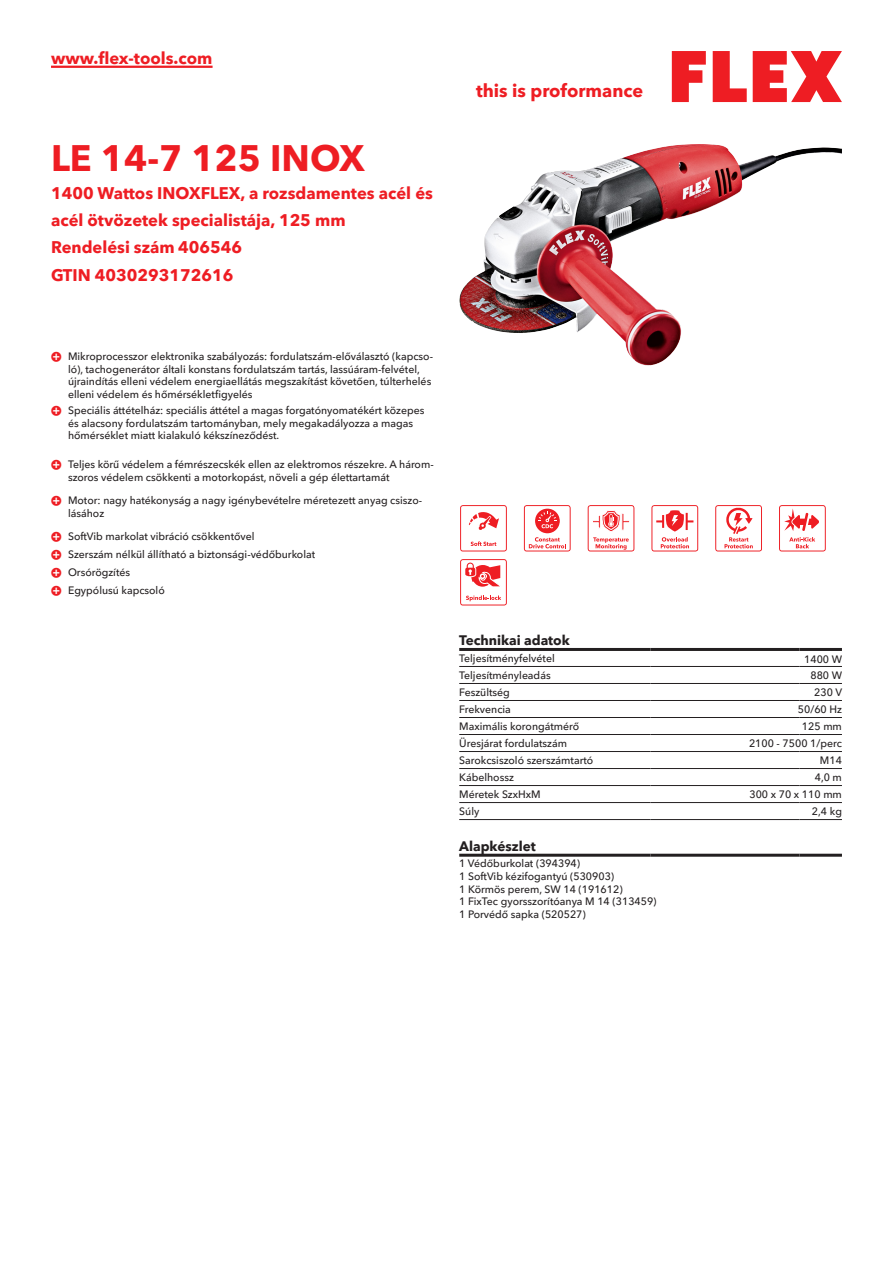
<style>
.page{position:relative;width:893px;height:1263px;background:#fff}
.page>*{position:absolute;margin:0;border:0;box-sizing:border-box;transform-origin:0 0}
.CB_AF_Product-name{font:700 36px "Avenir Next W1 G";color:#ee1d23}
.t1{font:700 18px "Avenir Next W1 G";color:#ee1d23}
.CB_AF_Product-short{font:700 16.5px/27px "Avenir Next W1 G";color:#ee1d23}
.CB_AF_Order-number{font:700 16.5px "Avenir Next W1 G";color:#ee1d23}
.CB_AF_Table-headline{font:700 13.5px "Avenir Next W1 G";color:#231f20}
.CB_AF_Table-specific{font:500 10.5px/12.6px "Avenir Next W1 G";color:#231f20}
</style>
<div class="page">
<svg style="left:672px;top:51px;width:34px;height:51px"></svg>
<svg style="left:713px;top:51px;width:34px;height:51px"></svg>
<svg style="left:753px;top:51px;width:89px;height:51px"></svg>
<hr style="left:51px;top:66px;width:162px;height:2px;background:#ee1d23">
<img style="left:459px;top:144px;width:383px;height:221px">
<hr style="left:459px;top:666px;width:192px;height:1px;background:#231f20">
<hr style="left:651px;top:666px;width:148px;height:1px;background:#231f20">
<hr style="left:799px;top:666px;width:43px;height:1px;background:#231f20">
<hr style="left:459px;top:683px;width:192px;height:1px;background:#231f20">
<hr style="left:651px;top:683px;width:148px;height:1px;background:#231f20">
<hr style="left:799px;top:683px;width:43px;height:1px;background:#231f20">
<hr style="left:459px;top:700px;width:192px;height:1px;background:#231f20">
<hr style="left:651px;top:700px;width:148px;height:1px;background:#231f20">
<hr style="left:799px;top:700px;width:43px;height:1px;background:#231f20">
<hr style="left:459px;top:717px;width:192px;height:1px;background:#231f20">
<hr style="left:651px;top:717px;width:148px;height:1px;background:#231f20">
<hr style="left:799px;top:717px;width:43px;height:1px;background:#231f20">
<hr style="left:459px;top:734px;width:192px;height:1px;background:#231f20">
<hr style="left:651px;top:734px;width:148px;height:1px;background:#231f20">
<hr style="left:799px;top:734px;width:43px;height:1px;background:#231f20">
<hr style="left:459px;top:751px;width:192px;height:1px;background:#231f20">
<hr style="left:651px;top:751px;width:148px;height:1px;background:#231f20">
<hr style="left:799px;top:751px;width:43px;height:1px;background:#231f20">
<hr style="left:459px;top:768px;width:192px;height:1px;background:#231f20">
<hr style="left:651px;top:768px;width:148px;height:1px;background:#231f20">
<hr style="left:799px;top:768px;width:43px;height:1px;background:#231f20">
<hr style="left:459px;top:785px;width:192px;height:1px;background:#231f20">
<hr style="left:651px;top:785px;width:148px;height:1px;background:#231f20">
<hr style="left:799px;top:785px;width:43px;height:1px;background:#231f20">
<hr style="left:459px;top:802px;width:192px;height:1px;background:#231f20">
<hr style="left:651px;top:802px;width:148px;height:1px;background:#231f20">
<hr style="left:799px;top:802px;width:43px;height:1px;background:#231f20">
<hr style="left:459px;top:819px;width:192px;height:1px;background:#231f20">
<hr style="left:651px;top:819px;width:148px;height:1px;background:#231f20">
<hr style="left:799px;top:819px;width:43px;height:1px;background:#231f20">
<hr style="left:459px;top:648px;width:192px;height:3px;background:#231f20">
<hr style="left:651px;top:648px;width:148px;height:3px;background:#231f20">
<hr style="left:799px;top:648px;width:43px;height:3px;background:#231f20">
<hr style="left:459px;top:854px;width:192px;height:3px;background:#231f20">
<hr style="left:651px;top:854px;width:148px;height:3px;background:#231f20">
<hr style="left:799px;top:854px;width:43px;height:3px;background:#231f20">
<svg style="left:460px;top:505px;width:47px;height:46px"></svg>
<svg style="left:524px;top:505px;width:47px;height:46px"></svg>
<svg style="left:588px;top:505px;width:46px;height:46px"></svg>
<svg style="left:651px;top:505px;width:47px;height:46px"></svg>
<svg style="left:715px;top:505px;width:47px;height:46px"></svg>
<svg style="left:779px;top:505px;width:47px;height:46px"></svg>
<svg style="left:460px;top:559px;width:47px;height:46px"></svg>
<h3 class="CB_AF_Product-short" style="left:51px;top:43px;width:163px">www.flex-tools.com</h3>
<p class="CB_AF_Product-name" style="left:51px;top:130px;width:315px">LE 14-7 125 INOX</p>
<p class="CB_AF_Product-short" style="left:51px;top:178px;width:383px">1400 Wattos INOXFLEX, a rozsdamentes acél és acél ötvözetek specialistája, 125 mm</p>
<p class="CB_AF_Order-number" style="left:51px;top:234px;width:193px">Rendelési szám 406546</p>
<p class="CB_AF_Order-number" style="left:51px;top:262px;width:184px">GTIN 4030293172616</p>
<h2 class="t1" style="left:476px;top:77px;width:169px">this is proformance</h2>
<p class="CB_AF_Table-specific" style="left:68px;top:349px;width:366px">Mikroprocesszor elektronika szabályozás: fordulatszám-előválasztó (kapcso&shy;ló), tachogenerátor általi konstans fordulatszám tartás, lassúáram-felvétel, újraindítás elleni védelem energiaellátás megszakítást követően, túlterhelés elleni védelem és hőmérsékletfigyelés</p>
<p class="CB_AF_Table-specific" style="left:68px;top:403px;width:358px">Speciális áttételház: speciális áttétel a magas forgatónyomatékért közepes és alacsony fordulatszám tartományban, mely megakadályozza a magas hőmérséklet miatt kialakuló kékszíneződést.</p>
<p class="CB_AF_Table-specific" style="left:68px;top:457px;width:367px">Teljes körű védelem a fémrészecskék ellen az elektromos részekre. A három&shy;szoros védelem csökkenti a motorkopást, növeli a gép élettartamát</p>
<p class="CB_AF_Table-specific" style="left:68px;top:493px;width:356px">Motor: nagy hatékonyság a nagy igénybevételre méretezett anyag csiszo&shy;lásához</p>
<p class="CB_AF_Table-specific" style="left:68px;top:529px;width:188px">SoftVib markolat vibráció csökkentővel</p>
<p class="CB_AF_Table-specific" style="left:68px;top:547px;width:249px">Szerszám nélkül állítható a biztonsági-védőburkolat</p>
<p class="CB_AF_Table-specific" style="left:68px;top:565px;width:64px">Orsórögzítés</p>
<p class="CB_AF_Table-specific" style="left:68px;top:583px;width:98px">Egypólusú kapcsoló</p>
<p class="CB_AF_Table-headline" style="left:459px;top:630px;width:112px">Technikai adatok</p>
<p class="CB_AF_Table-specific" style="left:459px;top:651px;width:97px">Teljesítményfelvétel</p>
<p class="CB_AF_Table-specific" style="left:804px;top:652px;width:39px">1400 W</p>
<p class="CB_AF_Table-specific" style="left:459px;top:668px;width:93px">Teljesítményleadás</p>
<p class="CB_AF_Table-specific" style="left:810px;top:668px;width:33px">880 W</p>
<p class="CB_AF_Table-specific" style="left:459px;top:685px;width:52px">Feszültség</p>
<p class="CB_AF_Table-specific" style="left:814px;top:685px;width:29px">230 V</p>
<p class="CB_AF_Table-specific" style="left:459px;top:702px;width:53px">Frekvencia</p>
<p class="CB_AF_Table-specific" style="left:798px;top:702px;width:46px">50/60 Hz</p>
<p class="CB_AF_Table-specific" style="left:459px;top:719px;width:121px">Maximális korongátmérő</p>
<p class="CB_AF_Table-specific" style="left:802px;top:719px;width:41px">125 mm</p>
<p class="CB_AF_Table-specific" style="left:459px;top:736px;width:109px">Üresjárat fordulatszám</p>
<p class="CB_AF_Table-specific" style="left:749px;top:736px;width:94px">2100 - 7500 1/perc</p>
<p class="CB_AF_Table-specific" style="left:459px;top:753px;width:135px">Sarokcsiszoló szerszámtartó</p>
<p class="CB_AF_Table-specific" style="left:820px;top:753px;width:23px">M14</p>
<p class="CB_AF_Table-specific" style="left:459px;top:770px;width:56px">Kábelhossz</p>
<p class="CB_AF_Table-specific" style="left:815px;top:770px;width:29px">4,0 m</p>
<p class="CB_AF_Table-specific" style="left:459px;top:787px;width:83px">Méretek SzxHxM</p>
<p class="CB_AF_Table-specific" style="left:749px;top:787px;width:94px">300 x 70 x 110 mm</p>
<p class="CB_AF_Table-specific" style="left:459px;top:804px;width:22px">Súly</p>
<p class="CB_AF_Table-specific" style="left:812px;top:804px;width:32px">2,4 kg</p>
<p class="CB_AF_Table-headline" style="left:459px;top:835px;width:78px">Alapkészlet</p>
<p class="CB_AF_Table-specific" style="left:459px;top:856px;width:199px">1 Védőburkolat (394394)<br>1 SoftVib kézifogantyú (530903)<br>1 Körmös perem, SW 14 (191612)<br>1 FixTec gyorsszorítóanya M 14 (313459)<br>1 Porvédő sapka (520527)</p>
</div>
